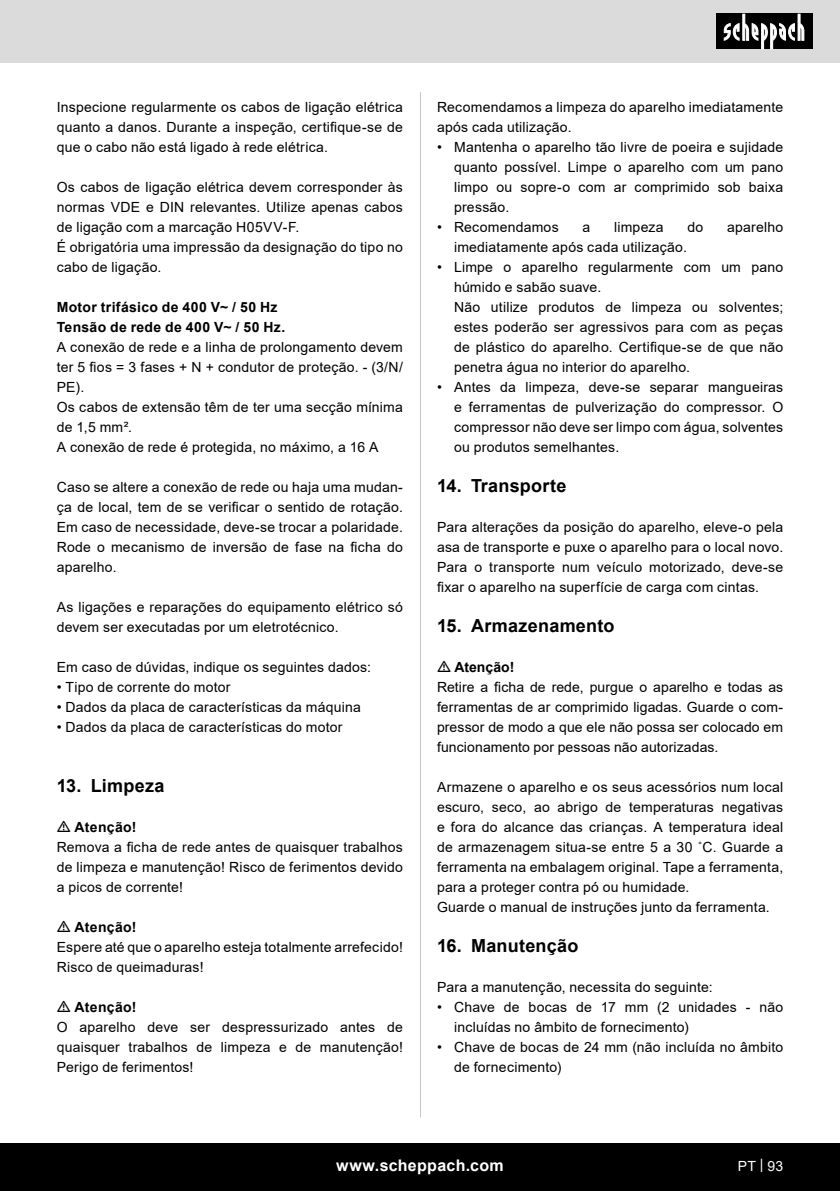
<style>
.page{position:relative;width:840px;height:1191px;background:#fff}
.page>*{position:absolute;margin:0;border:0;box-sizing:border-box;transform-origin:0 0}
.t1{font:700 18px "Arial";letter-spacing:.015em;color:#000}
.t2{font:700 16px "Arial";letter-spacing:.02em;color:#fff}
.Basiseinstellung{font:14px/20px "Arial";letter-spacing:.015em;color:#000}
.Aufzählung_Punkt{font:14px/20px "Arial";letter-spacing:.015em;color:#000;text-align:justify}
.Basiseinstellung-2{font:700 14px "Arial";letter-spacing:.02em;color:#000}
.Basiseinstellung-3{font:700 14px "Arial";color:#000}
.t3{font:14px "Arial";color:#fff}
</style>
<div class="page">
<div style="left:0;top:0;width:839px;height:63px;background:#dbdbdb"></div>
<div style="left:0;top:1143px;width:839px;height:48px;background:#000"></div>
<div style="left:716px;top:14px;width:96px;height:35px;background:#000"></div>
<svg style="left:723px;top:14px;width:81px;height:35px"></svg>
<hr style="left:420px;top:92px;width:1px;height:1025px;background:#c7c7c7">
<p class="Basiseinstellung" style="left:57px;top:97px;width:347px;text-align:justify">Inspecione regularmente os cabos de ligação elétrica quanto a danos. Durante a inspeção, certifique-se de que o cabo não está ligado à rede elétrica.</p>
<p class="Basiseinstellung" style="left:57px;top:177px;width:347px;text-align:justify">Os cabos de ligação elétrica devem corresponder às normas VDE e DIN relevantes. Utilize apenas cabos de ligação com a marcação H05VV-F.</p>
<p class="Basiseinstellung" style="left:57px;top:237px;width:347px">É obrigatória uma impressão da designação do tipo no cabo de ligação.</p>
<p class="Basiseinstellung-2" style="left:57px;top:297px;width:222px">Motor trifásico de 400 V~ / 50 Hz</p>
<p class="Basiseinstellung-2" style="left:57px;top:317px;width:230px">Tensão de rede de 400 V~ / 50 Hz.</p>
<p class="Basiseinstellung" style="left:57px;top:337px;width:347px;text-align:justify">A conexão de rede e a linha de prolongamento devem ter 5 fios = 3 fases + N + condutor de proteção. - (3/N/ PE).</p>
<p class="Basiseinstellung" style="left:57px;top:397px;width:347px">Os cabos de extensão têm de ter uma secção mínima de 1,5 mm².</p>
<p class="Basiseinstellung" style="left:57px;top:437px;width:323px">A conexão de rede é protegida, no máximo, a 16 A</p>
<p class="Basiseinstellung" style="left:57px;top:477px;width:347px;text-align:justify">Caso se altere a conexão de rede ou haja uma mudan&shy;ça de local, tem de se verificar o sentido de rotação.<br>Em caso de necessidade, deve-se trocar a polaridade.<br>Rode o mecanismo de inversão de fase na ficha do aparelho.</p>
<p class="Basiseinstellung" style="left:57px;top:597px;width:347px">As ligações e reparações do equipamento elétrico só devem ser executadas por um eletrotécnico.</p>
<p class="Basiseinstellung" style="left:57px;top:657px;width:315px">Em caso de dúvidas, indique os seguintes dados:</p>
<p class="Basiseinstellung" style="left:57px;top:677px;width:175px">• Tipo de corrente do motor</p>
<p class="Basiseinstellung" style="left:57px;top:697px;width:305px">• Dados da placa de características da máquina</p>
<p class="Basiseinstellung" style="left:57px;top:717px;width:287px">• Dados da placa de características do motor</p>
<p class="t1" style="left:57px;top:773px;width:109px">13. Limpeza</p>
<p class="Basiseinstellung-2" style="left:75px;top:817px;width:63px">Atenção!</p>
<p class="Basiseinstellung" style="left:57px;top:837px;width:347px;text-align:justify">Remova a ficha de rede antes de quaisquer trabalhos de limpeza e manutenção! Risco de ferimentos devido a picos de corrente!</p>
<p class="Basiseinstellung-2" style="left:75px;top:917px;width:63px">Atenção!</p>
<p class="Basiseinstellung" style="left:57px;top:937px;width:347px">Espere até que o aparelho esteja totalmente arrefecido!<br>Risco de queimaduras!</p>
<p class="Basiseinstellung-2" style="left:75px;top:997px;width:63px">Atenção!</p>
<p class="Basiseinstellung" style="left:57px;top:1017px;width:347px;text-align:justify">O aparelho deve ser despressurizado antes de quaisquer trabalhos de limpeza e de manutenção!<br>Perigo de ferimentos!</p>
<p class="Basiseinstellung" style="left:437px;top:97px;width:347px">Recomendamos a limpeza do aparelho imediatamente após cada utilização.</p>
<p class="Basiseinstellung" style="left:454px;top:137px;width:330px;text-align:justify;text-indent:-17px">• Mantenha o aparelho tão livre de poeira e sujidade quanto possível. Limpe o aparelho com um pano limpo ou sopre-o com ar comprimido sob baixa pressão.</p>
<p class="Basiseinstellung" style="left:437px;top:217px;width:123px">• Recomendamos</p>
<p class="Basiseinstellung" style="left:582px;top:217px;width:9px">a</p>
<p class="Basiseinstellung" style="left:613px;top:217px;width:51px">limpeza</p>
<p class="Basiseinstellung" style="left:687px;top:217px;width:17px">do</p>
<p class="Basiseinstellung" style="left:726px;top:217px;width:57px">aparelho</p>
<p class="Basiseinstellung" style="left:454px;top:237px;width:234px">imediatamente após cada utilização.</p>
<p class="Basiseinstellung" style="left:454px;top:257px;width:330px;text-indent:-17px">• Limpe o aparelho regularmente com um pano húmido e sabão suave.</p>
<p class="Aufzählung_Punkt" style="left:454px;top:297px;width:330px">Não utilize produtos de limpeza ou solventes; estes poderão ser agressivos para com as peças de plástico do aparelho. Certifique-se de que não penetra água no interior do aparelho.</p>
<p class="Basiseinstellung" style="left:454px;top:377px;width:330px;text-align:justify;text-indent:-17px">• Antes da limpeza, deve-se separar mangueiras e ferramentas de pulverização do compressor. O compressor não deve ser limpo com água, solventes ou produtos semelhantes.</p>
<p class="t1" style="left:437px;top:473px;width:131px">14. Transporte</p>
<p class="Basiseinstellung" style="left:437px;top:517px;width:347px">Para alterações da posição do aparelho, eleve-o pela asa de transporte e puxe o aparelho para o local novo.</p>
<p class="Basiseinstellung" style="left:437px;top:557px;width:347px">Para o transporte num veículo motorizado, deve-se fixar o aparelho na superfície de carga com cintas.</p>
<p class="t1" style="left:437px;top:613px;width:179px">15. Armazenamento</p>
<p class="Basiseinstellung-3" style="left:454px;top:657px;width:61px">Atenção!</p>
<p class="Basiseinstellung" style="left:437px;top:677px;width:347px;text-align:justify">Retire a ficha de rede, purgue o aparelho e todas as ferramentas de ar comprimido ligadas. Guarde o com&shy;pressor de modo a que ele não possa ser colocado em funcionamento por pessoas não autorizadas.</p>
<p class="Basiseinstellung" style="left:437px;top:777px;width:347px;text-align:justify">Armazene o aparelho e os seus acessórios num local escuro, seco, ao abrigo de temperaturas negativas e fora do alcance das crianças. A temperatura ideal de armazenagem situa-se entre 5 a 30 ˚C. Guarde a ferramenta na embalagem original. Tape a ferramenta, para a proteger contra pó ou humidade.</p>
<p class="Basiseinstellung" style="left:437px;top:897px;width:334px">Guarde o manual de instruções junto da ferramenta.</p>
<p class="t1" style="left:437px;top:933px;width:143px">16. Manutenção</p>
<p class="Basiseinstellung" style="left:437px;top:977px;width:277px">Para a manutenção, necessita do seguinte:</p>
<p class="Basiseinstellung" style="left:454px;top:997px;width:330px;text-indent:-17px">• Chave de bocas de 17 mm (2 unidades - não incluídas no âmbito de fornecimento)</p>
<p class="Basiseinstellung" style="left:454px;top:1037px;width:330px;text-indent:-17px">• Chave de bocas de 24 mm (não incluída no âmbito de fornecimento)</p>
<p class="t2" style="left:336px;top:1154px;width:169px">www.scheppach.com</p>
<p class="t3" style="left:737px;top:1156px;width:47px">PT | 93</p>
</div>
